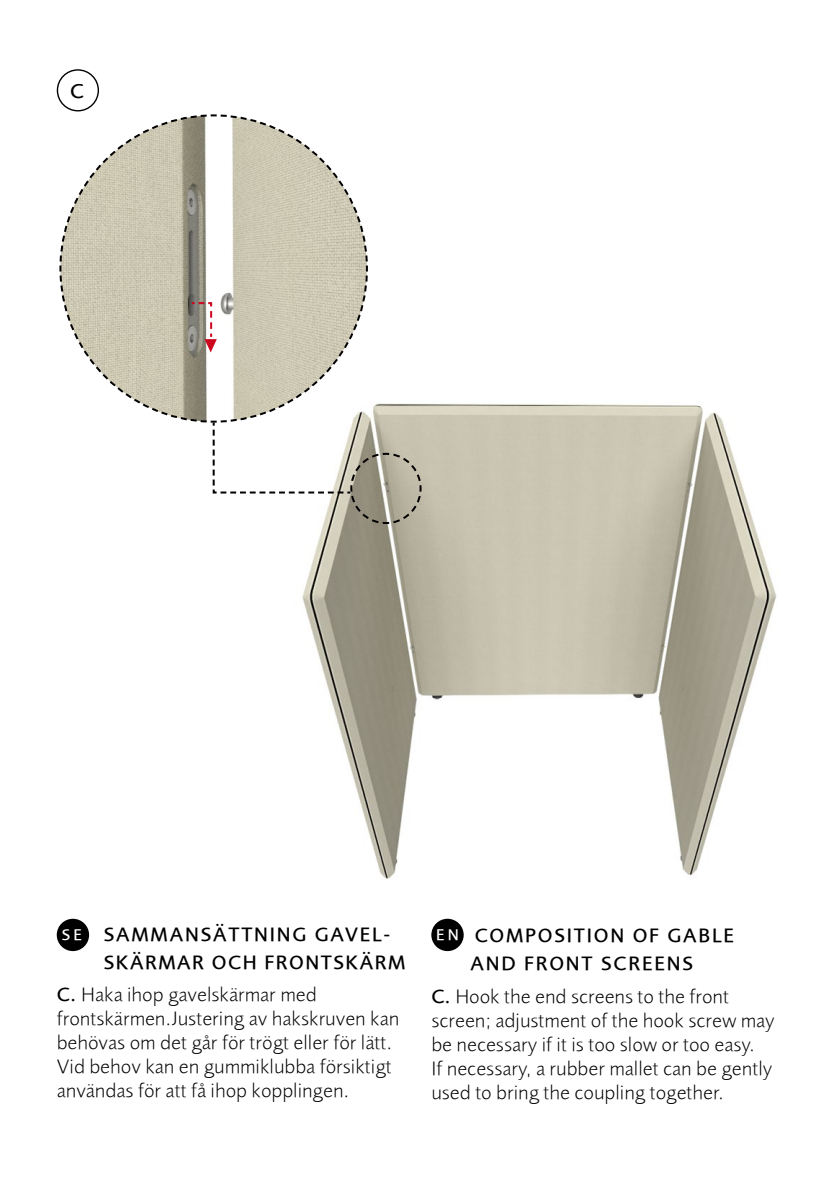
<style>
.page{position:relative;width:840px;height:1191px;background:#fff}
.page>*{position:absolute;margin:0;border:0;box-sizing:border-box;transform-origin:0 0}
.t1{font:500 21px "Foundry Sans";color:#000}
.t2{font:300 20px/24px "Foundry Sans";letter-spacing:.01em;color:#000}
.t3{font:500 20px/28px "Foundry Sans";letter-spacing:.09em;color:#000;text-align:center}
.t4{font:500 16px "Foundry Sans";color:#fff}
.s1{font-weight:500}
.s2{font-size:16px;color:#fff}
</style>
<div class="page">
<img style="left:302px;top:403px;width:475px;height:476px">
<div style="left:57px;top:69px;width:42px;height:42px;border:1px solid #000;border-radius:50%"></div>
<div style="left:431px;top:918px;width:32px;height:33px;background:#000;border-radius:50%"></div>
<div style="left:57px;top:918px;width:32px;height:33px;background:#000;border-radius:50%"></div>
<svg style="left:59px;top:114px;width:309px;height:157px"></svg>
<svg style="left:59px;top:271px;width:363px;height:254px"></svg>
<p class="t1" style="left:70px;top:80px;width:15px">C</p>
<p class="t3" style="left:104px;top:921px;width:287px">SAMMANSÄTTNING GAVEL-</p>
<p class="t4" style="left:62px;top:926px;width:22px">SE</p>
<p class="t2" style="left:57px;top:948px;width:350px;line-height:32px;text-indent:47px"><span class="s1">SKÄRMAR OCH FRONTSKÄRM<br>C.</span> Haka ihop gavelskärmar med</p>
<p class="t2" style="left:57px;top:1008px;width:344px">frontskärmen.Justering av hakskruven kan behövas om det går för trögt eller för lätt.<br>Vid behov kan en gummiklubba försiktigt användas för att få ihop kopplingen.</p>
<p class="t3" style="left:436px;top:922px;width:299px"><span class="s2">EN</span> COMPOSITION OF GABLE<br>AND FRONT SCREENS</p>
<p class="t2" style="left:431px;top:985px;width:344px"><span class="s1">C.</span> Hook the end screens to the front screen; adjustment of the hook screw may be necessary if it is too slow or too easy.<br>If necessary, a rubber mallet can be gently used to bring the coupling together.</p>
</div>
